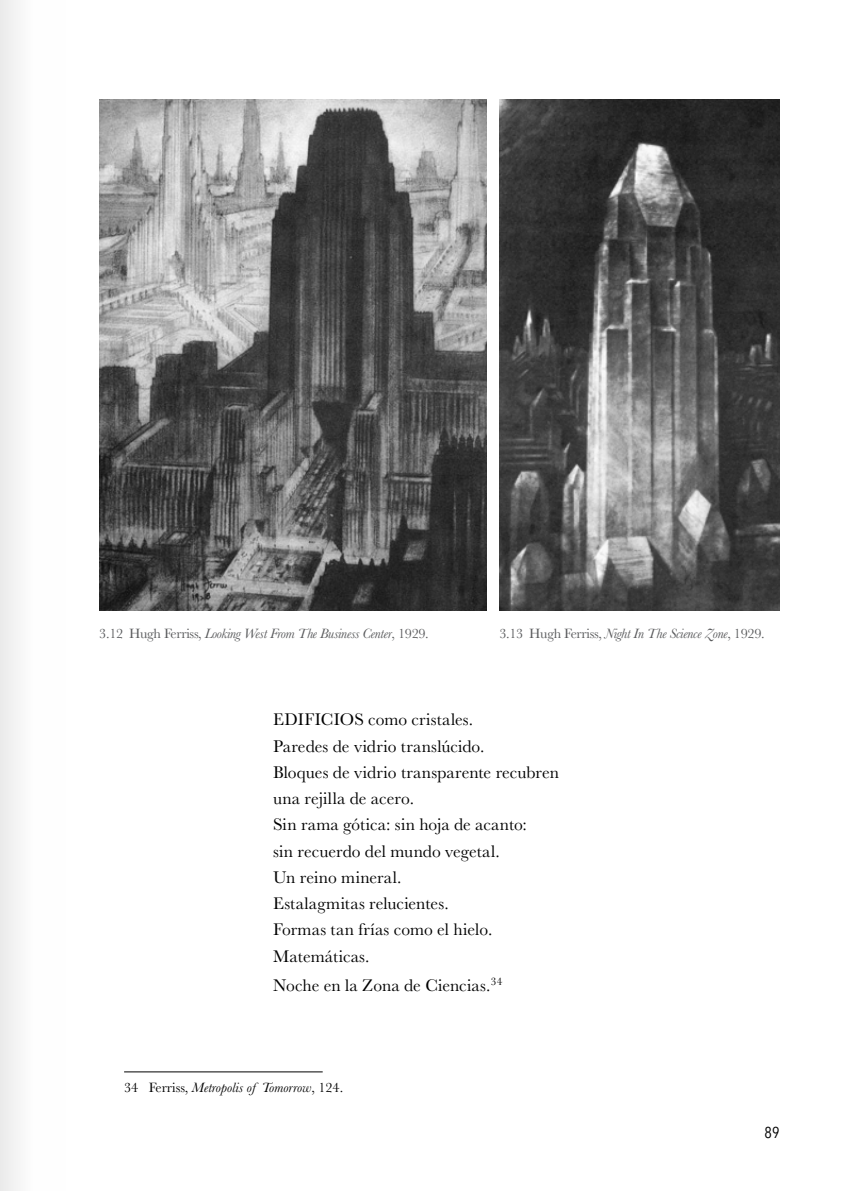
<style>
.page{position:relative;width:844px;height:1191px;background:#fff}
.page>*{position:absolute;margin:0;border:0;box-sizing:border-box;transform-origin:0 0}
.t1{font:17.5px/26.2px "Baskerville";letter-spacing:.01em;color:#000}
.t2{font:15.75px "Avenir Next Condensed";color:#000}
.t3{font:italic 14px "Baskerville";letter-spacing:-.02em;color:#58595b}
.t4{font:14px "Baskerville";letter-spacing:-.02em;color:#58595b}
.t5{font:italic 14px "Baskerville";color:#000}
.s1{font-style:normal}
.s2{font-style:italic}
</style>
<div class="page">
<hr style="left:124px;top:1071px;width:198px;height:1px;background:#000">
<img style="left:499px;top:99px;width:280px;height:511px">
<img style="left:99px;top:99px;width:387px;height:511px">
<div style="left:0;top:0;width:65px;height:1191px;background:linear-gradient(to right,#efefef,#fff)"></div>
<p class="t3" style="left:99px;top:624px;width:331px"><span class="s1">3.12 Hugh Ferriss,</span> Looking West From The Business Center<span class="s1">, 1929.</span></p>
<p class="t4" style="left:499px;top:624px;width:267px">3.13 Hugh Ferriss, <span class="s2">Night In The Science Zone</span>, 1929.</p>
<p class="t1" style="left:273px;top:707px;width:287px">EDIFICIOS como cristales.<br>Paredes de vidrio translúcido.<br>Bloques de vidrio transparente recubren una rejilla de acero.<br>Sin rama gótica: sin hoja de acanto:<br>sin recuerdo del mundo vegetal.<br>Un reino mineral.<br>Estalagmitas relucientes.<br>Formas tan frías como el hielo.<br>Matemáticas.</p>
<p class="t1" style="left:273px;top:973px;width:231px">Noche en la Zona de Ciencias.<sup>34</sup></p>
<p class="t5" style="left:124px;top:1078px;width:220px"><span class="s1">34 Ferriss,</span> Metropolis of Tomorrow<span class="s1">, 124.</span></p>
<p class="t2" style="left:764px;top:1118px;width:16px">89</p>
</div>
